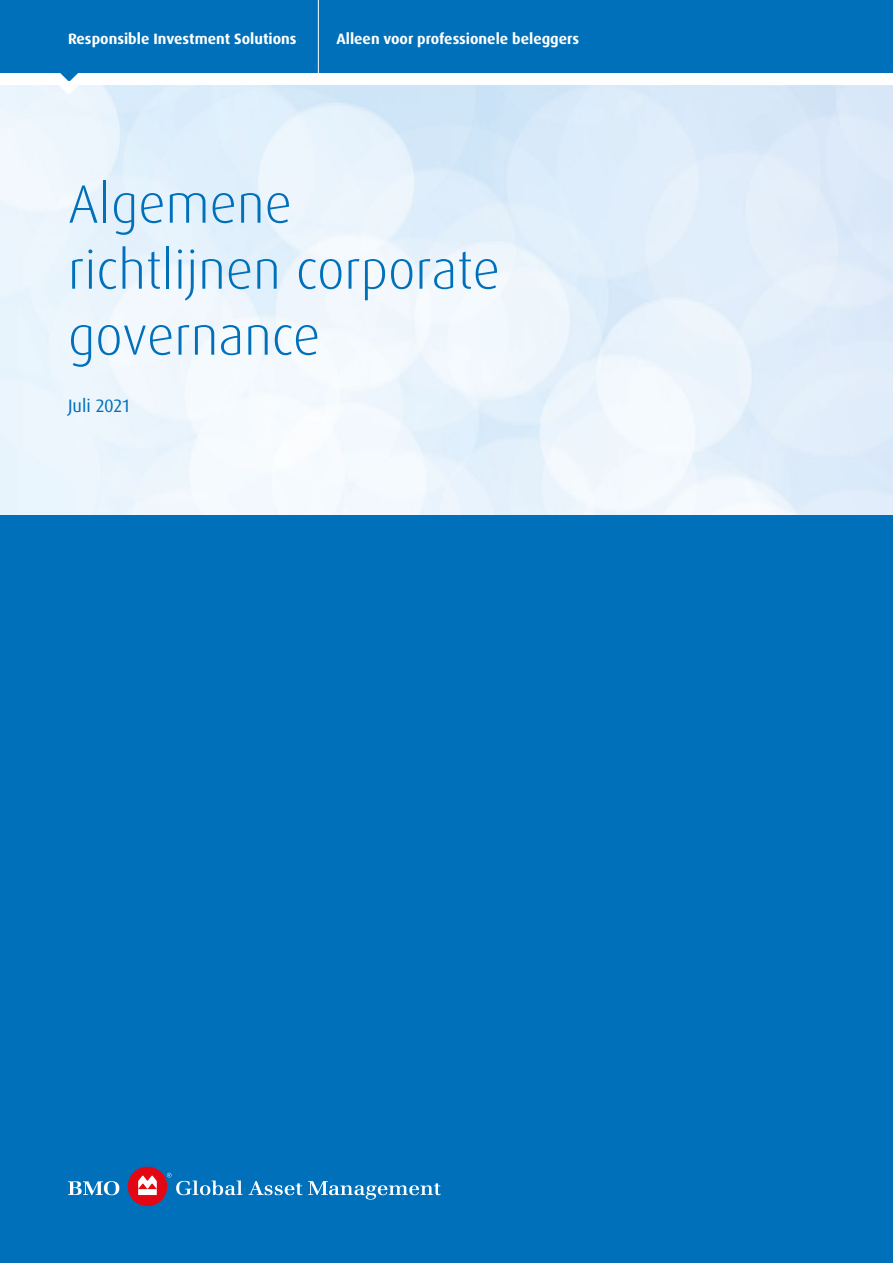
<style>
.page{position:relative;width:893px;height:1263px;background:#fff}
.page>*{position:absolute;margin:0;border:0;box-sizing:border-box;transform-origin:0 0}
.t1{font:300 54px/66px "Dax Pro";color:#0070ba}
.t2{font:18px "Dax Pro";color:#0070ba}
.t3{font:700 15px "Dax Pro";color:#fff}
</style>
<div class="page">
<div style="left:0;top:0;width:893px;height:73px;background:#0070ba"></div>
<div style="left:0;top:515px;width:893px;height:748px;background:#0070ba"></div>
<svg style="left:60px;top:73px;width:18px;height:8px"></svg>
<svg style="left:68px;top:1181px;width:51px;height:14px"></svg>
<div style="left:128px;top:1167px;width:39px;height:39px;background:#e30613;border-radius:50%"></div>
<svg style="left:138px;top:1175px;width:19px;height:20px"></svg>
<svg style="left:167px;top:1173px;width:274px;height:27px"></svg>
<hr style="left:318px;top:0;width:1px;height:77px;background:#fff">
<p class="t3" style="left:68px;top:30px;width:230px">Responsible Investment Solutions</p>
<p class="t3" style="left:336px;top:30px;width:244px">Alleen voor professionele beleggers</p>
<h1 class="t1" style="left:68px;top:171px;width:433px">Algemene richtlijnen corporate governance</h1>
<p class="t2" style="left:68px;top:394px;width:63px">Juli 2021</p>
</div>
